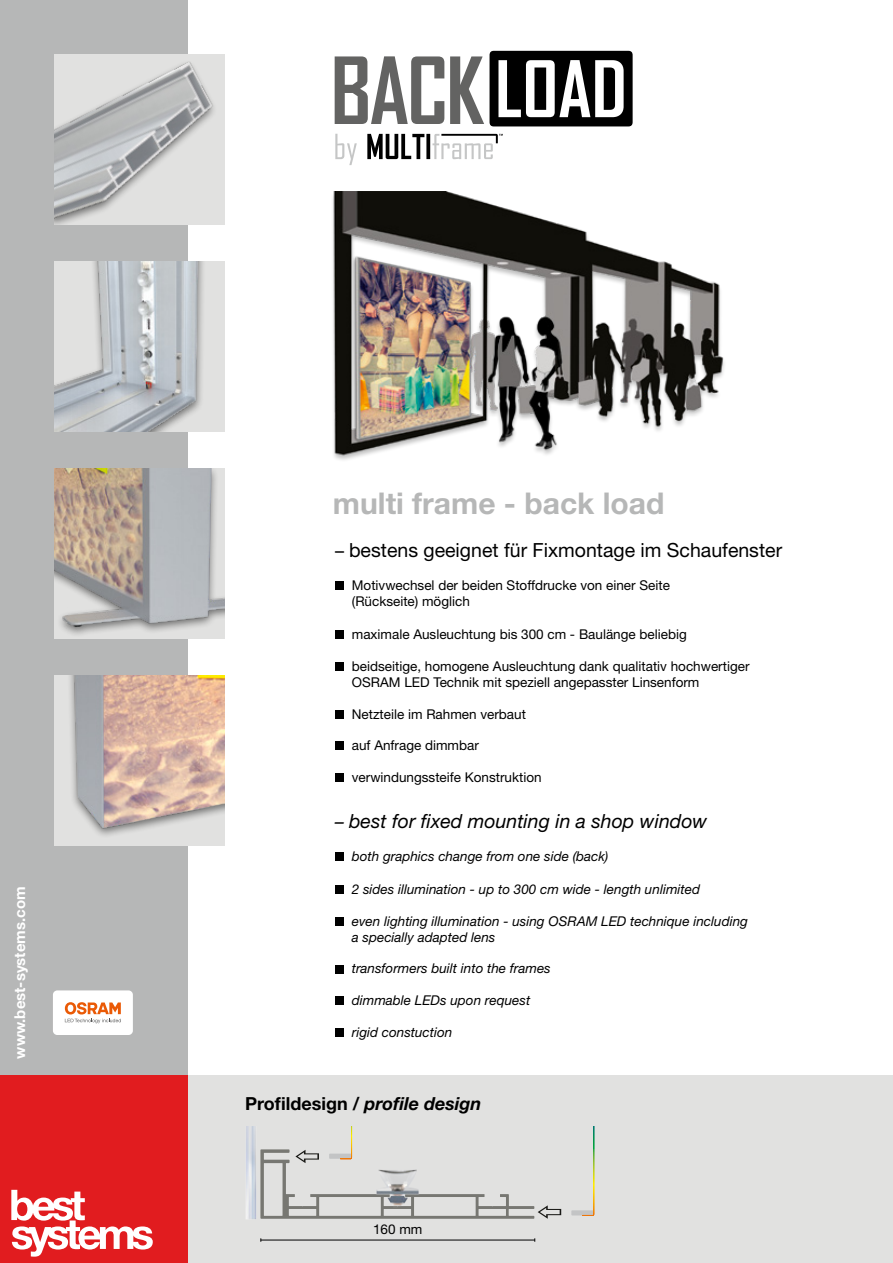
<style>
.page{position:relative;width:893px;height:1263px;background:#fff}
.page>*{position:absolute;margin:0;border:0;box-sizing:border-box;transform-origin:0 0}
.t1{font:700 30px "Helvetica Neue LT Std";color:#b6b7b7}
.t2{font:19.5px "Helvetica Neue LT Std";color:#000}
.t3{font:italic 19.5px "Helvetica Neue LT Std";color:#000}
.t4{font:700 18px "Helvetica Neue LT Std";color:#000}
.t5{font:700 15px "Helvetica Neue LT Std";color:#fff}
.t6{font:13.5px/16.2px "Helvetica Neue LT Std";color:#000}
.t7{font:italic 13.5px/16.2px "Helvetica Neue LT Std";color:#000}
.s1{font-size:18px}
.s2{font-style:italic}
</style>
<div class="page">
<div style="left:0;top:0;width:187px;height:1263px;background:#b6b7b7"></div>
<div style="left:0;top:1076px;width:893px;height:187px;background:#e1e1e0"></div>
<div style="left:335px;top:582px;width:8px;height:8px;background:#000"></div>
<div style="left:335px;top:630px;width:8px;height:9px;background:#000"></div>
<div style="left:335px;top:663px;width:8px;height:8px;background:#000"></div>
<div style="left:335px;top:710px;width:8px;height:8px;background:#000"></div>
<div style="left:335px;top:741px;width:8px;height:9px;background:#000"></div>
<div style="left:335px;top:774px;width:8px;height:8px;background:#000"></div>
<svg style="left:335px;top:134px;width:22px;height:31px"></svg>
<svg style="left:367px;top:134px;width:136px;height:25px"></svg>
<svg style="left:335px;top:56px;width:109px;height:68px"></svg>
<svg style="left:450px;top:56px;width:34px;height:68px"></svg>
<div style="left:490px;top:51px;width:143px;height:75px;background:#000;border-radius:4px"></div>
<svg style="left:498px;top:60px;width:126px;height:57px"></svg>
<img style="left:54px;top:468px;width:170px;height:171px">
<img style="left:332px;top:191px;width:392px;height:269px">
<hr style="left:261px;top:1240px;width:274px;height:1px;background:#000">
<div style="left:335px;top:853px;width:8px;height:8px;background:#000"></div>
<div style="left:335px;top:885px;width:8px;height:8px;background:#000"></div>
<div style="left:335px;top:917px;width:8px;height:9px;background:#000"></div>
<div style="left:335px;top:965px;width:8px;height:8px;background:#000"></div>
<div style="left:335px;top:996px;width:8px;height:8px;background:#000"></div>
<div style="left:335px;top:1028px;width:8px;height:9px;background:#000"></div>
<img style="left:54px;top:261px;width:170px;height:170px">
<img style="left:54px;top:54px;width:170px;height:170px">
<img style="left:54px;top:676px;width:170px;height:170px">
<img style="left:246px;top:1126px;width:10px;height:93px">
<div style="left:571px;top:1210px;width:23px;height:5px;background:#c3c4c5"></div>
<svg style="left:260px;top:1149px;width:301px;height:70px"></svg>
<div style="left:53px;top:990px;width:80px;height:45px;background:#fff;border-radius:4px"></div>
<svg style="left:65px;top:1002px;width:56px;height:21px"></svg>
<div style="left:0;top:1076px;width:187px;height:187px;background:#e11c1f"></div>
<svg style="left:11px;top:1190px;width:142px;height:66px"></svg>
<p class="t5" style="left:10px;top:1058px;width:174px;rotate:-90deg">www.best-systems.com</p>
<h1 class="t1" style="left:333px;top:484px;width:333px">multi frame - back load</h1>
<h2 class="t2" style="left:335px;top:538px;width:449px"><span class="s1">–</span> bestens geeignet für Fixmontage im Schaufenster</h2>
<p class="t6" style="left:352px;top:577px;width:320px">Motivwechsel der beiden Stoffdrucke von einer Seite (Rückseite) möglich</p>
<p class="t6" style="left:352px;top:626px;width:336px">maximale Ausleuchtung bis 300 cm - Baulänge beliebig</p>
<p class="t6" style="left:352px;top:658px;width:399px">beidseitige, homogene Ausleuchtung dank qualitativ hochwertiger<br>OSRAM LED Technik mit speziell angepasster Linsenform</p>
<p class="t6" style="left:352px;top:705px;width:176px">Netzteile im Rahmen verbaut</p>
<p class="t6" style="left:352px;top:737px;width:129px">auf Anfrage dimmbar</p>
<p class="t6" style="left:352px;top:769px;width:191px">verwindungssteife Konstruktion</p>
<h2 class="t3" style="left:335px;top:810px;width:374px"><span class="s1">–</span> best for fixed mounting in a shop window</h2>
<p class="t7" style="left:352px;top:848px;width:258px">both graphics change from one side (back)</p>
<p class="t7" style="left:352px;top:880px;width:350px">2 sides illumination - up to 300 cm wide - length unlimited</p>
<p class="t7" style="left:352px;top:913px;width:398px">even lighting illumination - using OSRAM LED technique including a specially adapted lens</p>
<p class="t7" style="left:352px;top:960px;width:200px">transformers built into the frames</p>
<p class="t7" style="left:352px;top:991px;width:180px">dimmable LEDs upon request</p>
<p class="t7" style="left:352px;top:1024px;width:102px">rigid constuction</p>
<h3 class="t4" style="left:245px;top:1092px;width:238px">Profildesign / <span class="s2">profile design</span></h3>
<p class="t6" style="left:373px;top:1221px;width:51px">160 mm</p>
</div>
